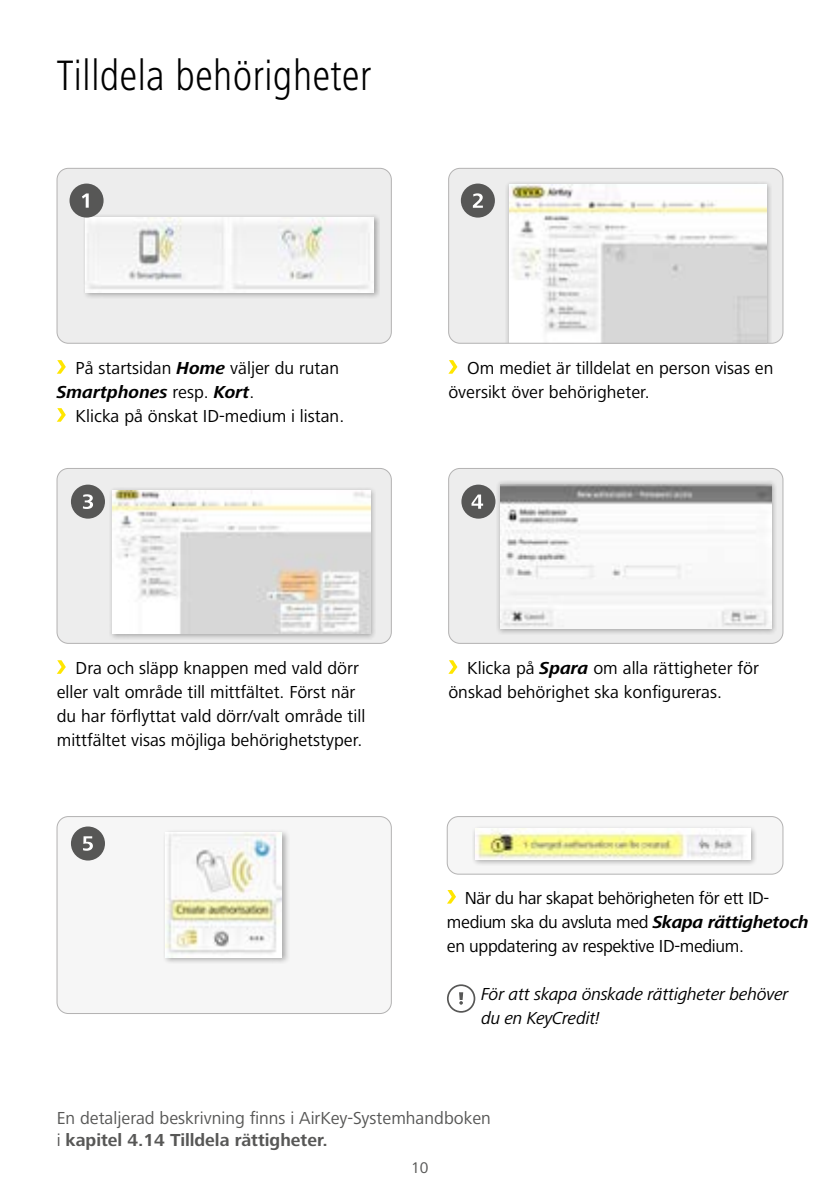
<style>
.page{position:relative;width:840px;height:1191px;background:#fff}
.page>*{position:absolute;margin:0;border:0;box-sizing:border-box;transform-origin:0 0}
.t1{font:300 condensed 44px "Frutiger Next LTCE";color:#000}
.t2{font:18px/24px "Frutiger Next LTCE";color:#000}
.t3{font:18px/24px "Frutiger Next LTCE";letter-spacing:-.02em;color:#000}
.t4{font:18px/22px "Frutiger Next LTCE";color:#575756}
.t5{font:italic 18px/24px "Frutiger Next LTCE";letter-spacing:-.02em;color:#000}
.t6{font:16px "Frutiger Next LTCE";color:#575756}
.s1{font-weight:700;font-style:italic}
.s2{font-weight:700}
</style>
<div class="page">
<svg style="left:57px;top:360px;width:9px;height:14px"></svg>
<svg style="left:57px;top:408px;width:9px;height:14px"></svg>
<svg style="left:448px;top:360px;width:9px;height:14px"></svg>
<svg style="left:57px;top:660px;width:9px;height:14px"></svg>
<svg style="left:448px;top:660px;width:9px;height:14px"></svg>
<svg style="left:447px;top:890px;width:9px;height:13px"></svg>
<div style="left:57px;top:168px;width:334px;height:175px;background:#ededed;border-radius:11px"></div>
<div style="left:84px;top:214px;width:296px;height:84px;background:#000;opacity:.3"></div>
<img style="left:85px;top:218px;width:288px;height:75px">
<div style="left:57px;top:168px;width:334px;height:175px;border:1px solid #b3b2b2;border-radius:11px"></div>
<div style="left:448px;top:168px;width:334px;height:175px;background:#ededed;border-radius:11px"></div>
<div style="left:505px;top:181px;width:266px;height:162px;background:#000;opacity:.3"></div>
<img style="left:508px;top:184px;width:257px;height:157px">
<div style="left:448px;top:168px;width:334px;height:175px;border:1px solid #b3b2b2;border-radius:11px"></div>
<div style="left:460px;top:183px;width:34px;height:35px;background:#575756;border-radius:50%"></div>
<svg style="left:472px;top:193px;width:10px;height:15px"></svg>
<div style="left:69px;top:183px;width:34px;height:35px;background:#575756;border-radius:50%"></div>
<svg style="left:82px;top:193px;width:7px;height:15px"></svg>
<div style="left:57px;top:468px;width:334px;height:175px;background:#ededed;border-radius:11px"></div>
<div style="left:109px;top:487px;width:266px;height:152px;background:#000;opacity:.3"></div>
<img style="left:113px;top:490px;width:257px;height:143px">
<div style="left:57px;top:468px;width:334px;height:175px;border:1px solid #b3b2b2;border-radius:11px"></div>
<div style="left:448px;top:468px;width:334px;height:175px;background:#ededed;border-radius:11px"></div>
<div style="left:496px;top:481px;width:280px;height:154px;background:#000;opacity:.3"></div>
<img style="left:499px;top:484px;width:271px;height:145px">
<div style="left:448px;top:468px;width:334px;height:175px;border:1px solid #b3b2b2;border-radius:11px"></div>
<div style="left:461px;top:484px;width:34px;height:34px;background:#575756;border-radius:50%"></div>
<svg style="left:471px;top:494px;width:12px;height:15px"></svg>
<div style="left:71px;top:484px;width:34px;height:34px;background:#575756;border-radius:50%"></div>
<svg style="left:83px;top:494px;width:10px;height:15px"></svg>
<div style="left:57px;top:816px;width:334px;height:197px;background:#f6f6f6;border-radius:11px"></div>
<div style="left:57px;top:816px;width:334px;height:197px;border:1px solid #b3b2b2;border-radius:11px"></div>
<div style="left:447px;top:816px;width:335px;height:58px;background:#f6f6f6;border-radius:11px"></div>
<div style="left:446px;top:816px;width:336px;height:58px;border:1px solid #b3b2b2;border-radius:11px"></div>
<div style="left:163px;top:829px;width:126px;height:134px;background:#000;opacity:.3"></div>
<img style="left:165px;top:832px;width:117px;height:125px">
<div style="left:471px;top:825px;width:284px;height:40px;background:#000;opacity:.3"></div>
<img style="left:475px;top:829px;width:275px;height:30px">
<div style="left:71px;top:826px;width:34px;height:34px;background:#575756;border-radius:50%"></div>
<svg style="left:83px;top:836px;width:10px;height:14px"></svg>
<svg style="left:447px;top:984px;width:28px;height:28px"></svg>
<h1 class="t1" style="left:57px;top:50px;width:316px">Tilldela behörigheter</h1>
<p class="t2" style="left:57px;top:356px;width:284px;text-indent:19px">På startsidan <span class="s1">Home</span> väljer du rutan<br><span class="s1">Smartphones</span> resp. <span class="s1">Kort</span>.</p>
<p class="t2" style="left:76px;top:404px;width:270px">Klicka på önskat ID-medium i listan.</p>
<p class="t2" style="left:448px;top:356px;width:326px;text-indent:19px">Om mediet är tilldelat en person visas en översikt över behörigheter.</p>
<p class="t2" style="left:57px;top:656px;width:310px;text-indent:19px">Dra och släpp knappen med vald dörr eller valt område till mittfältet. Först när du har förflyttat vald dörr/valt område till mittfältet visas möjliga behörighetstyper.</p>
<p class="t2" style="left:448px;top:656px;width:312px;text-indent:19px">Klicka på <span class="s1">Spara</span> om alla rättigheter för önskad behörighet ska konfigureras.</p>
<p class="t3" style="left:446px;top:885px;width:363px;text-indent:18px">När du har skapat behörigheten för ett ID&shy;medium ska du avsluta med <span class="s1">Skapa rättighetoch </span>en uppdatering av respektive ID-medium.</p>
<p class="t5" style="left:480px;top:981px;width:309px">För att skapa önskade rättigheter behöver du en KeyCredit!</p>
<p class="t4" style="left:57px;top:1107px;width:435px">En detaljerad beskrivning finns i AirKey-Systemhandboken i <span class="s2">kapitel 4.14 Tilldela rättigheter.</span></p>
<p class="t6" style="left:411px;top:1158px;width:19px">10</p>
</div>
